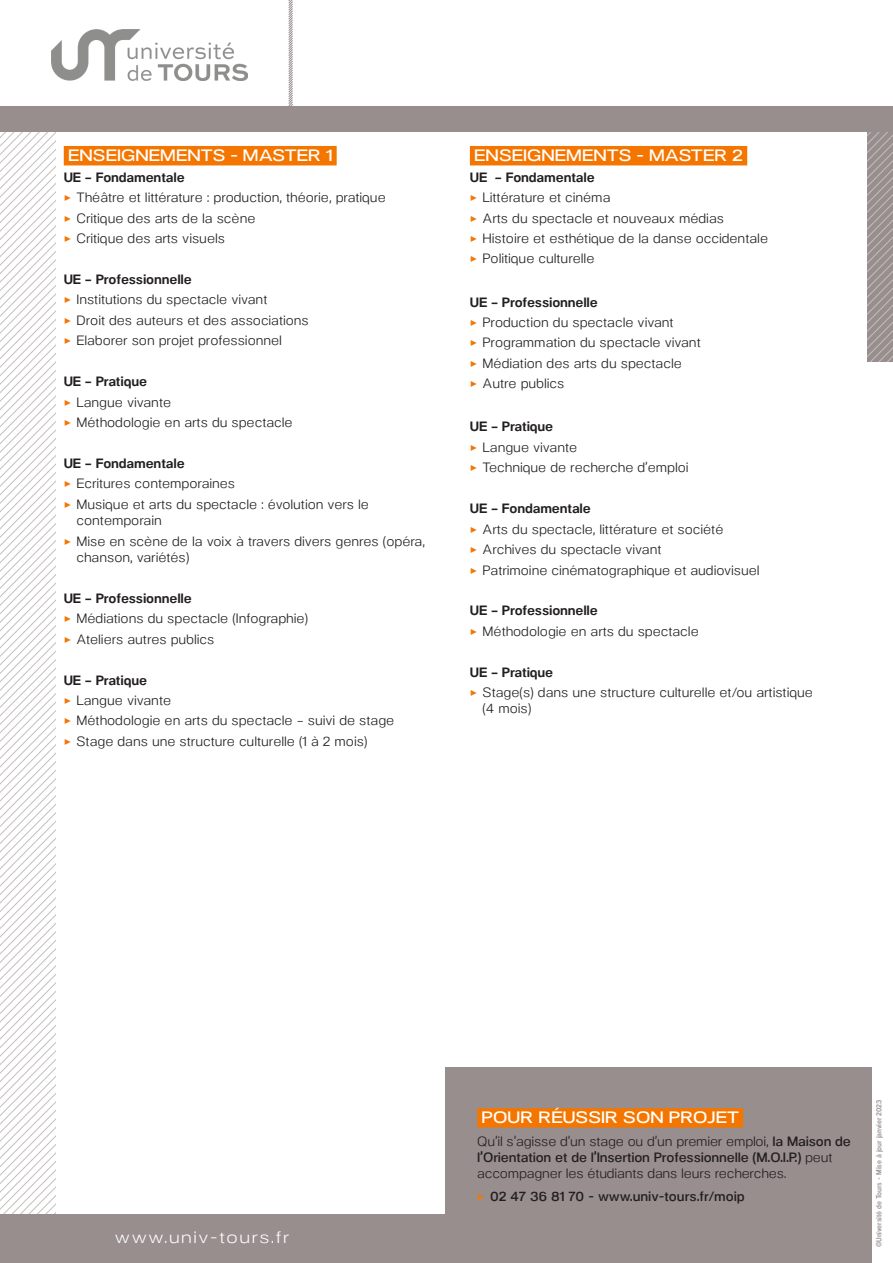
<style>
.page{position:relative;width:893px;height:1263px;background:#fff}
.page>*{position:absolute;margin:0;border:0;box-sizing:border-box;transform-origin:0 0}
.ALL_stabilo{font:600 16.5px "Neo Gram Extended";letter-spacing:.01em;color:#fff}
.t1{font:16.5px "Neo Gram Extended";letter-spacing:.1em;color:#fff}
.t2{font:13.5px/16.2px "Neo Gram";color:#231f20}
.Parag_sdt{font:700 13.5px "Neo Gram";letter-spacing:-.01em;color:#231f20}
.t3{font:600 13.5px "Neo Gram";color:#231f20}
.t4{font:600 7.5px "Neo Gram Condensed";letter-spacing:-.01em;color:#988e8e}
.s1{color:#f47600}
.s2{font-weight:600}
</style>
<div class="page">
<svg style="left:0;top:132px;width:55px;height:1082px"></svg>
<svg style="left:288px;top:0;width:5px;height:106px"></svg>
<svg style="left:867px;top:132px;width:26px;height:229px;background:#9f9695"></svg>
<div style="left:0;top:1214px;width:446px;height:49px;background:#988e8e"></div>
<div style="left:445px;top:1067px;width:427px;height:196px;background:#988e8e"></div>
<div style="left:0;top:106px;width:893px;height:26px;background:#988e8e"></div>
<img style="left:51px;top:30px;width:196px;height:51px">
<div style="left:477px;top:1108px;width:266px;height:19px;background:#f47600"></div>
<div style="left:64px;top:146px;width:273px;height:19px;background:#f47600"></div>
<div style="left:470px;top:146px;width:277px;height:19px;background:#f47600"></div>
<p class="ALL_stabilo" style="left:68px;top:143px;width:266px">ENSEIGNEMENTS - MASTER 1</p>
<p class="Parag_sdt" style="left:64px;top:167px;width:122px">UE – Fondamentale</p>
<p class="t2" style="left:64px;top:188px;width:323px"><span class="s1">✓</span> Théâtre et littérature : production, théorie, pratique</p>
<p class="t2" style="left:64px;top:209px;width:193px"><span class="s1">✓</span> Critique des arts de la scène</p>
<p class="t2" style="left:64px;top:229px;width:163px"><span class="s1">✓</span> Critique des arts visuels</p>
<p class="Parag_sdt" style="left:64px;top:269px;width:129px">UE – Professionnelle</p>
<p class="t2" style="left:64px;top:291px;width:205px"><span class="s1">✓</span> Institutions du spectacle vivant</p>
<p class="t2" style="left:64px;top:311px;width:247px"><span class="s1">✓</span> Droit des auteurs et des associations</p>
<p class="t2" style="left:64px;top:332px;width:220px"><span class="s1">✓</span> Elaborer son projet professionnel</p>
<p class="Parag_sdt" style="left:64px;top:372px;width:85px">UE – Pratique</p>
<p class="t2" style="left:64px;top:393px;width:109px"><span class="s1">✓</span> Langue vivante</p>
<p class="t2" style="left:64px;top:413px;width:230px"><span class="s1">✓</span> Méthodologie en arts du spectacle</p>
<p class="Parag_sdt" style="left:64px;top:453px;width:122px">UE – Fondamentale</p>
<p class="t2" style="left:64px;top:475px;width:173px"><span class="s1">✓</span> Ecritures contemporaines</p>
<p class="t2" style="left:77px;top:495px;width:294px;text-indent:-13px"><span class="s1">✓</span> Musique et arts du spectacle : évolution vers le contemporain</p>
<p class="t2" style="left:77px;top:532px;width:350px;text-indent:-13px"><span class="s1">✓</span> Mise en scène de la voix à travers divers genres (opéra, chanson, variétés)</p>
<p class="Parag_sdt" style="left:64px;top:588px;width:129px">UE – Professionnelle</p>
<p class="t2" style="left:64px;top:609px;width:246px"><span class="s1">✓</span> Médiations du spectacle (Infographie)</p>
<p class="t2" style="left:64px;top:630px;width:152px"><span class="s1">✓</span> Ateliers autres publics</p>
<p class="Parag_sdt" style="left:64px;top:670px;width:85px">UE – Pratique</p>
<p class="t2" style="left:64px;top:691px;width:109px"><span class="s1">✓</span> Langue vivante</p>
<p class="t2" style="left:64px;top:712px;width:332px"><span class="s1">✓</span> Méthodologie en arts du spectacle – suivi de stage</p>
<p class="t2" style="left:64px;top:732px;width:305px"><span class="s1">✓</span> Stage dans une structure culturelle (1 à 2 mois)</p>
<p class="ALL_stabilo" style="left:474px;top:143px;width:270px">ENSEIGNEMENTS - MASTER 2</p>
<p class="Parag_sdt" style="left:470px;top:167px;width:126px">UE – Fondamentale</p>
<p class="t2" style="left:470px;top:188px;width:142px"><span class="s1">✓</span> Littérature et cinéma</p>
<p class="t2" style="left:470px;top:209px;width:256px"><span class="s1">✓</span> Arts du spectacle et nouveaux médias</p>
<p class="t2" style="left:470px;top:229px;width:300px"><span class="s1">✓</span> Histoire et esthétique de la danse occidentale</p>
<p class="t2" style="left:470px;top:250px;width:126px"><span class="s1">✓</span> Politique culturelle</p>
<p class="Parag_sdt" style="left:470px;top:292px;width:129px">UE – Professionnelle</p>
<p class="t2" style="left:470px;top:313px;width:205px"><span class="s1">✓</span> Production du spectacle vivant</p>
<p class="t2" style="left:470px;top:334px;width:232px"><span class="s1">✓</span> Programmation du spectacle vivant</p>
<p class="t2" style="left:470px;top:354px;width:213px"><span class="s1">✓</span> Médiation des arts du spectacle</p>
<p class="t2" style="left:470px;top:375px;width:96px"><span class="s1">✓</span> Autre publics</p>
<p class="Parag_sdt" style="left:470px;top:417px;width:85px">UE – Pratique</p>
<p class="t2" style="left:470px;top:438px;width:109px"><span class="s1">✓</span> Langue vivante</p>
<p class="t2" style="left:470px;top:459px;width:220px"><span class="s1">✓</span> Technique de recherche d’emploi</p>
<p class="Parag_sdt" style="left:470px;top:498px;width:122px">UE – Fondamentale</p>
<p class="t2" style="left:470px;top:520px;width:255px"><span class="s1">✓</span> Arts du spectacle, littérature et société</p>
<p class="t2" style="left:470px;top:540px;width:193px"><span class="s1">✓</span> Archives du spectacle vivant</p>
<p class="t2" style="left:470px;top:561px;width:291px"><span class="s1">✓</span> Patrimoine cinématographique et audiovisuel</p>
<p class="Parag_sdt" style="left:470px;top:601px;width:129px">UE – Professionnelle</p>
<p class="t2" style="left:470px;top:622px;width:230px"><span class="s1">✓</span> Méthodologie en arts du spectacle</p>
<p class="Parag_sdt" style="left:470px;top:662px;width:85px">UE – Pratique</p>
<p class="t2" style="left:483px;top:684px;width:332px;text-indent:-13px"><span class="s1">✓</span> Stage(s) dans une structure culturelle et/ou artistique (4 mois)</p>
<p class="t1" style="left:115px;top:1225px;width:175px">www.univ-tours.fr</p>
<p class="ALL_stabilo" style="left:482px;top:1105px;width:259px">POUR RÉUSSIR SON PROJET</p>
<p class="t2" style="left:477px;top:1132px;width:375px">Qu’il s’agisse d’un stage ou d’un premier emploi, <span class="s2">la Maison de l’Orientation et de l’Insertion Professionnelle (M.O.I.P.)</span> peut accompagner les étudiants dans leurs recherches.</p>
<p class="t3" style="left:477px;top:1186px;width:269px"><span class="s1">✓</span> 02 47 36 81 70 - www.univ-tours.fr/moip</p>
<p class="t4" style="left:873px;top:1247px;width:149px;rotate:-90deg">©Université de Tours - Mise à jour janvier 2023</p>
</div>
